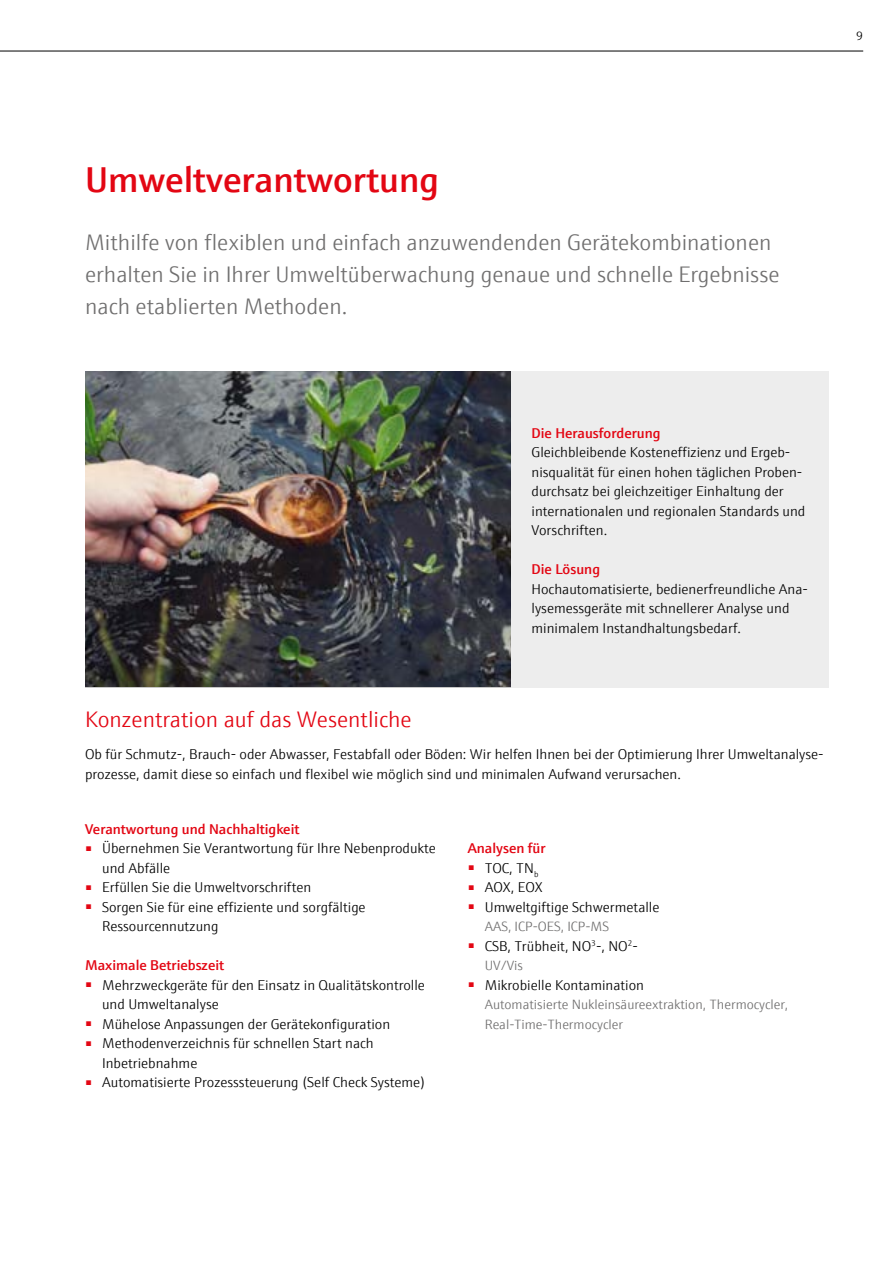
<style>
.page{position:relative;width:893px;height:1263px;background:#fff}
.page>*{position:absolute;margin:0;border:0;box-sizing:border-box;transform-origin:0 0}
.t1{font:600 36px "E+H Sans";color:#e30613}
.t2{font:300 22.5px/32.4px "E+H Sans";color:#706f6f}
.t3{font:300 22.5px "E+H Sans";color:#e30613}
.t4{font:300 14.25px/19.5px "E+H Sans";color:#000}
.t5{font:600 14.25px "E+H Sans";color:#e30613}
.t6{font:300 13.5px/19.5px "E+H Sans";color:#706f6f}
.t7{font:300 12px "E+H Sans";color:#000}
</style>
<div class="page">
<div style="left:510px;top:371px;width:319px;height:316px;background:#ededed"></div>
<img style="left:85px;top:371px;width:425px;height:315px">
<hr style="left:0;top:51px;width:863px;height:1px;background:#000">
<p class="t7" style="left:856px;top:27px;width:8px">9</p>
<h1 class="t1" style="left:85px;top:152px;width:355px">Umweltverantwortung</h1>
<h2 class="t2" style="left:85px;top:224px;width:696px">Mithilfe von flexiblen und einfach anzuwendenden Gerätekombinationen erhalten Sie in Ihrer Umweltüberwachung genaue und schnelle Ergebnisse nach etablierten Methoden.</h2>
<p class="t5" style="left:531px;top:422px;width:131px">Die Herausforderung</p>
<p class="t4" style="left:531px;top:441px;width:275px">Gleichbleibende Kosteneffizienz und Ergeb&shy;nisqualität für einen hohen täglichen Proben&shy;durchsatz bei gleichzeitiger Einhaltung der internationalen und regionalen Standards und Vorschriften.</p>
<p class="t5" style="left:531px;top:558px;width:70px">Die Lösung</p>
<p class="t4" style="left:531px;top:578px;width:278px">Hochautomatisierte, bedienerfreundliche Ana&shy;lysemessgeräte mit schnellerer Analyse und minimalem Instandhaltungsbedarf.</p>
<h2 class="t3" style="left:85px;top:703px;width:328px">Konzentration auf das Wesentliche</h2>
<p class="t4" style="left:85px;top:744px;width:740px">Ob für Schmutz-, Brauch- oder Abwasser, Festabfall oder Böden: Wir helfen Ihnen bei der Optimierung Ihrer Umweltanalyse&shy;prozesse, damit diese so einfach und flexibel wie möglich sind und minimalen Aufwand verursachen.</p>
<p class="t5" style="left:85px;top:818px;width:216px">Verantwortung und Nachhaltigkeit</p>
<p class="t4" style="left:102px;top:837px;width:335px;text-indent:-17px"><sup>■</sup> Übernehmen Sie Verantwortung für Ihre Nebenprodukte und Abfälle</p>
<p class="t4" style="left:85px;top:876px;width:228px"><sup>■</sup> Erfüllen Sie die Umweltvorschriften</p>
<p class="t4" style="left:102px;top:896px;width:265px;text-indent:-17px"><sup>■</sup> Sorgen Sie für eine effiziente und sorgfältige<br>Ressourcennutzung</p>
<p class="t5" style="left:85px;top:954px;width:141px">Maximale Betriebszeit</p>
<p class="t4" style="left:102px;top:974px;width:324px;text-indent:-17px"><sup>■</sup> Mehrzweckgeräte für den Einsatz in Qualitätskontrolle und Umweltanalyse</p>
<p class="t4" style="left:85px;top:1013px;width:307px"><sup>■</sup> Mühelose Anpassungen der Gerätekonfiguration</p>
<p class="t4" style="left:102px;top:1032px;width:273px;text-indent:-17px"><sup>■</sup> Methodenverzeichnis für schnellen Start nach<br>Inbetriebnahme</p>
<p class="t4" style="left:85px;top:1071px;width:342px"><sup>■</sup> Automatisierte Prozesssteuerung (Self Check Systeme)</p>
<p class="t5" style="left:468px;top:837px;width:79px">Analysen für</p>
<p class="t4" style="left:468px;top:857px;width:72px"><sup>■</sup> TOC, TN<sub>b</sub></p>
<p class="t4" style="left:468px;top:876px;width:76px"><sup>■</sup> AOX, EOX</p>
<p class="t4" style="left:468px;top:896px;width:193px"><sup>■</sup> Umweltgiftige Schwermetalle</p>
<p class="t6" style="left:485px;top:916px;width:126px">AAS, ICP-OES, ICP-MS</p>
<p class="t4" style="left:468px;top:935px;width:172px"><sup>■</sup> CSB, Trübheit, NO<sup>3</sup>-, NO<sup>2</sup>-</p>
<p class="t6" style="left:485px;top:955px;width:40px">UV/Vis</p>
<p class="t4" style="left:468px;top:974px;width:178px"><sup>■</sup> Mikrobielle Kontamination</p>
<p class="t6" style="left:485px;top:994px;width:305px">Automatisierte Nukleinsäureextraktion, Thermocycler,<br>Real-Time-Thermocycler</p>
</div>
